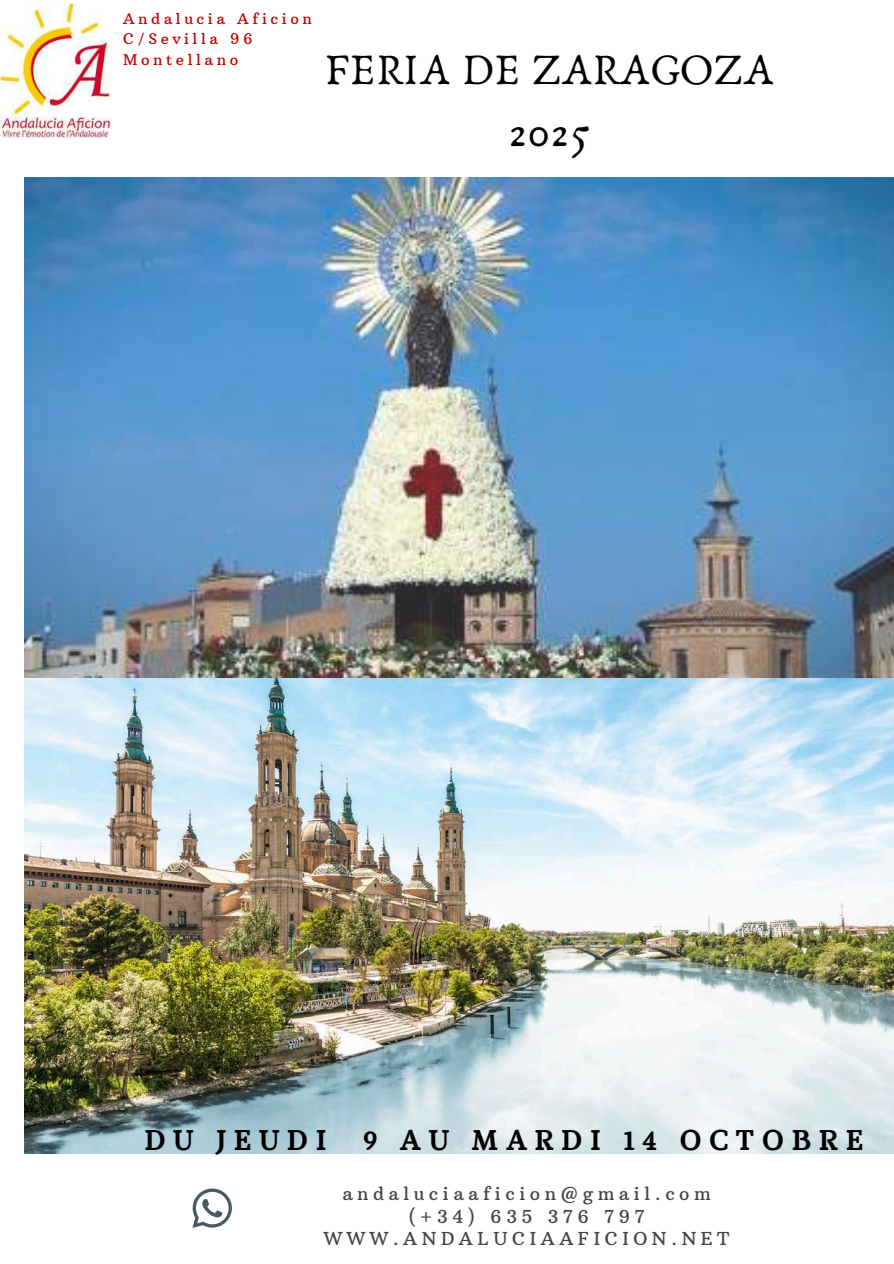
<style>
.page{position:relative;width:894px;height:1264px;background:#fff}
.page>*{position:absolute;margin:0;border:0;box-sizing:border-box;transform-origin:0 0}
.t1{font:45px/61.8px "Anaktoria";color:#000;text-align:center}
.t2{font:700 28.5px "Marta";letter-spacing:.25em;color:#000}
.t3{font:18.15px/22.5px "Arbutus Slab";letter-spacing:.25em;color:#444440;text-align:center}
.t4{font:15px/20.2px "Arbutus Slab";letter-spacing:.24em;color:#c20000}
</style>
<div class="page">
<img style="left:25px;top:177px;width:868px;height:976px">
<img style="left:0;top:3px;width:111px;height:134px">
<svg style="left:192px;top:1188px;width:40px;height:39px"></svg>
<p class="t4" style="left:123px;top:9px;width:190px">Andalucia Aficion<br>C/Sevilla 96<br>Montellano</p>
<h1 class="t1" style="left:325px;top:40px;width:451px">FERIA DE ZARAGOZA<br>2025</h1>
<h2 class="t2" style="left:144px;top:1128px;width:184px">DU JEUDI</h2>
<h2 class="t2" style="left:363px;top:1128px;width:501px">9 AU MARDI 14 OCTOBRE</h2>
<p class="t3" style="left:323px;top:1182px;width:407px">andaluciaaficion@gmail.com (+34) 635 376 797<br>WWW.ANDALUCIAAFICION.NET</p>
</div>
